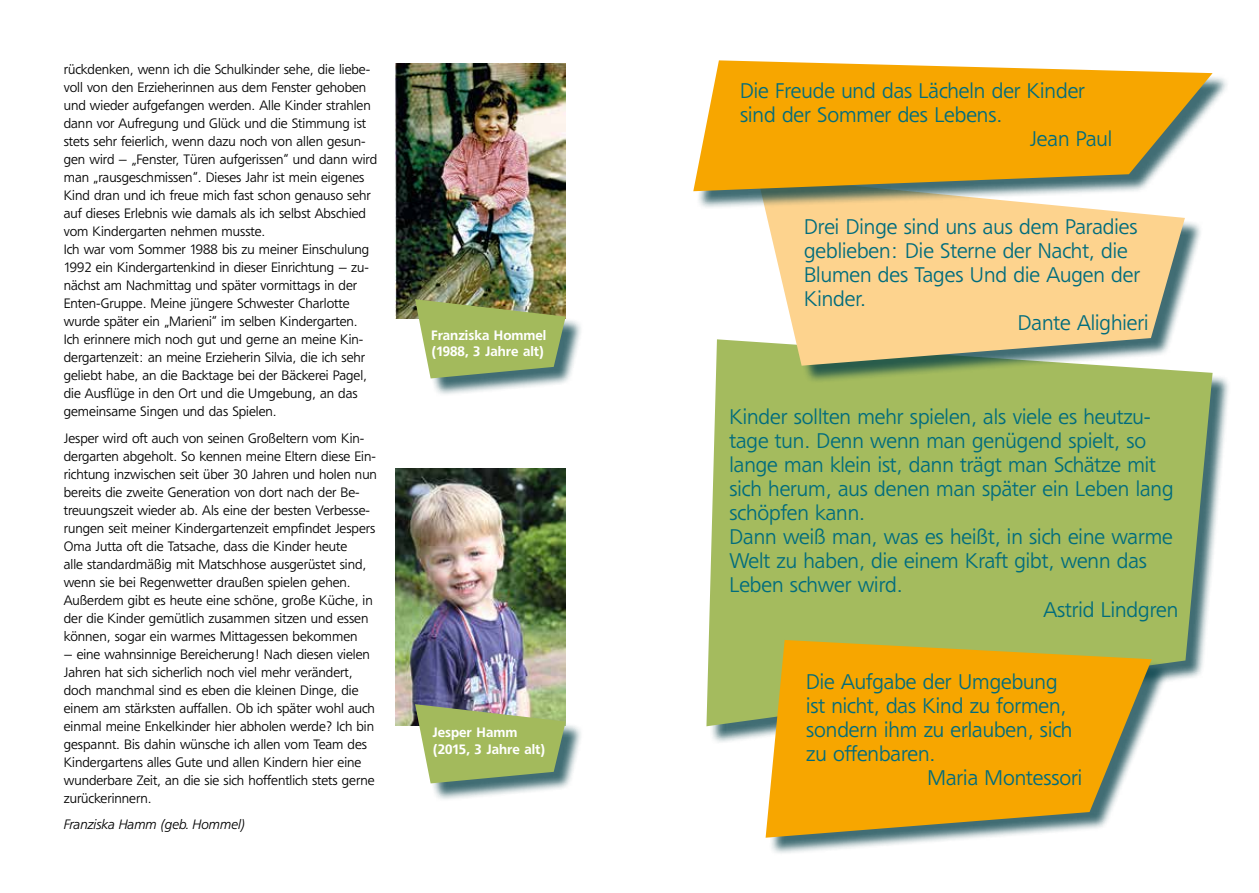
<style>
.page{position:relative;width:1259px;height:893px;background:#fff}
.page>*{position:absolute;margin:0;border:0;box-sizing:border-box;transform-origin:0 0}
.t1{font:300 21px "Freeborn SB";color:#006c7d}
.t2{font:300 13.5px/18px "Freeborn SB";color:#000}
.t3{font:500 13.5px/16.5px "Freeborn SB";color:#fff}
.t4{font:italic 300 13.5px "Freeborn SB";color:#000}
</style>
<div class="page">
<img style="left:396px;top:64px;width:170px;height:255px">
<img style="left:396px;top:468px;width:170px;height:257px">
<div style="left:418px;top:302px;width:166px;height:94px;background:#003c45;opacity:.75"></div>
<svg style="left:415px;top:299px;width:151px;height:79px;background:#9bb065"></svg>
<div style="left:418px;top:707px;width:166px;height:94px;background:#003c45;opacity:.75"></div>
<svg style="left:415px;top:704px;width:151px;height:79px;background:#a0b56d"></svg>
<div style="left:708px;top:342px;width:523px;height:402px;background:#003c45;opacity:.75"></div>
<div style="left:706px;top:339px;width:506px;height:387px;background:#a4bb5e"></div>
<div style="left:760px;top:179px;width:442px;height:205px;background:#003c45;opacity:.75"></div>
<svg style="left:757px;top:210px;width:428px;height:156px;background:#edcf94"></svg>
<div style="left:768px;top:643px;width:401px;height:213px;background:#003c45;opacity:.75"></div>
<svg style="left:765px;top:640px;width:386px;height:198px;background:#e6aa21"></svg>
<div style="left:696px;top:63px;width:533px;height:147px;background:#003c45;opacity:.75"></div>
<svg style="left:693px;top:60px;width:519px;height:131px;background:#eaad2a"></svg>
<p class="t2" style="left:64px;top:61px;width:315px">rückdenken, wenn ich die Schulkinder sehe, die liebe&shy;voll von den Erzieherinnen aus dem Fenster gehoben und wieder aufgefangen werden. Alle Kinder strahlen dann vor Aufregung und Glück und die Stimmung ist stets sehr feierlich, wenn dazu noch von allen gesun&shy;gen wird – „Fenster, Türen aufgerissen“ und dann wird man „rausgeschmissen“. Dieses Jahr ist mein eigenes Kind dran und ich freue mich fast schon genauso sehr auf dieses Erlebnis wie damals als ich selbst Abschied vom Kindergarten nehmen musste.<br>Ich war vom Sommer 1988 bis zu meiner Einschulung 1992 ein Kindergartenkind in dieser Einrichtung – zu&shy;nächst am Nachmittag und später vormittags in der Enten-Gruppe. Meine jüngere Schwester Charlotte wurde später ein „Marieni“ im selben Kindergarten.<br>Ich erinnere mich noch gut und gerne an meine Kin&shy;dergartenzeit: an meine Erzieherin Silvia, die ich sehr geliebt habe, an die Backtage bei der Bäckerei Pagel, die Ausflüge in den Ort und die Umgebung, an das gemeinsame Singen und das Spielen.</p>
<p class="t2" style="left:64px;top:429px;width:315px">Jesper wird oft auch von seinen Großeltern vom Kin&shy;dergarten abgeholt. So kennen meine Eltern diese Ein&shy;richtung inzwischen seit über 30 Jahren und holen nun bereits die zweite Generation von dort nach der Be&shy;treuungszeit wieder ab. Als eine der besten Verbesse&shy;rungen seit meiner Kindergartenzeit empfindet Jespers Oma Jutta oft die Tatsache, dass die Kinder heute<br>alle standardmäßig mit Matschhose ausgerüstet sind, wenn sie bei Regenwetter draußen spielen gehen.<br>Außerdem gibt es heute eine schöne, große Küche, in der die Kinder gemütlich zusammen sitzen und essen können, sogar ein warmes Mittagessen bekommen</p>
<p class="t2" style="left:64px;top:645px;width:313px">– eine wahnsinnige Bereicherung! Nach diesen vielen Jahren hat sich sicherlich noch viel mehr verändert, doch manchmal sind es eben die kleinen Dinge, die einem am stärksten auffallen. Ob ich später wohl auch einmal meine Enkelkinder hier abholen werde? Ich bin gespannt. Bis dahin wünsche ich allen vom Team des Kindergartens alles Gute und allen Kindern hier eine wunderbare Zeit, an die sie sich hoffentlich stets gerne zurückerinnern.</p>
<p class="t4" style="left:64px;top:817px;width:183px">Franziska Hamm (geb. Hommel)</p>
<p class="t3" style="left:431px;top:326px;width:116px">Franziska Hommel (1988, 3 Jahre alt)</p>
<p class="t3" style="left:432px;top:724px;width:115px">Jesper Hamm (2015, 3 Jahre alt)</p>
<h1 class="t1" style="left:740px;top:78px;width:346px">Die Freude und das Lächeln der Kinder</h1>
<h1 class="t1" style="left:740px;top:102px;width:264px">sind der Sommer des Lebens.</h1>
<h1 class="t1" style="left:1030px;top:126px;width:84px">Jean Paul</h1>
<h1 class="t1" style="left:804px;top:214px;width:335px">Drei Dinge sind uns aus dem Paradies</h1>
<h1 class="t1" style="left:804px;top:238px;width:325px">geblieben: Die Sterne der Nacht, die</h1>
<h1 class="t1" style="left:804px;top:262px;width:337px">Blumen des Tages Und die Augen der</h1>
<h1 class="t1" style="left:804px;top:286px;width:63px">Kinder.</h1>
<h1 class="t1" style="left:1018px;top:310px;width:132px">Dante Alighieri</h1>
<h1 class="t1" style="left:729px;top:405px;width:423px">Kinder sollten mehr spielen, als viele es heutzu-</h1>
<h1 class="t1" style="left:729px;top:429px;width:418px">tage tun. Denn wenn man genügend spielt, so</h1>
<h1 class="t1" style="left:729px;top:453px;width:428px">lange man klein ist, dann trägt man Schätze mit</h1>
<h1 class="t1" style="left:729px;top:477px;width:445px">sich herum, aus denen man später ein Leben lang</h1>
<h1 class="t1" style="left:729px;top:501px;width:137px">schöpfen kann.</h1>
<h1 class="t1" style="left:729px;top:525px;width:445px">Dann weiß man, was es heißt, in sich eine warme</h1>
<h1 class="t1" style="left:729px;top:549px;width:419px">Welt zu haben, die einem Kraft gibt, wenn das</h1>
<h1 class="t1" style="left:729px;top:573px;width:175px">Leben schwer wird.</h1>
<h1 class="t1" style="left:1043px;top:597px;width:136px">Astrid Lindgren</h1>
<h1 class="t1" style="left:806px;top:670px;width:253px">Die Aufgabe der Umgebung</h1>
<h1 class="t1" style="left:806px;top:694px;width:262px">ist nicht, das Kind zu formen,</h1>
<h1 class="t1" style="left:806px;top:718px;width:268px">sondern ihm zu erlauben, sich</h1>
<h1 class="t1" style="left:806px;top:742px;width:131px">zu offenbaren.</h1>
<h1 class="t1" style="left:927px;top:766px;width:156px">Maria Montessori</h1>
</div>
